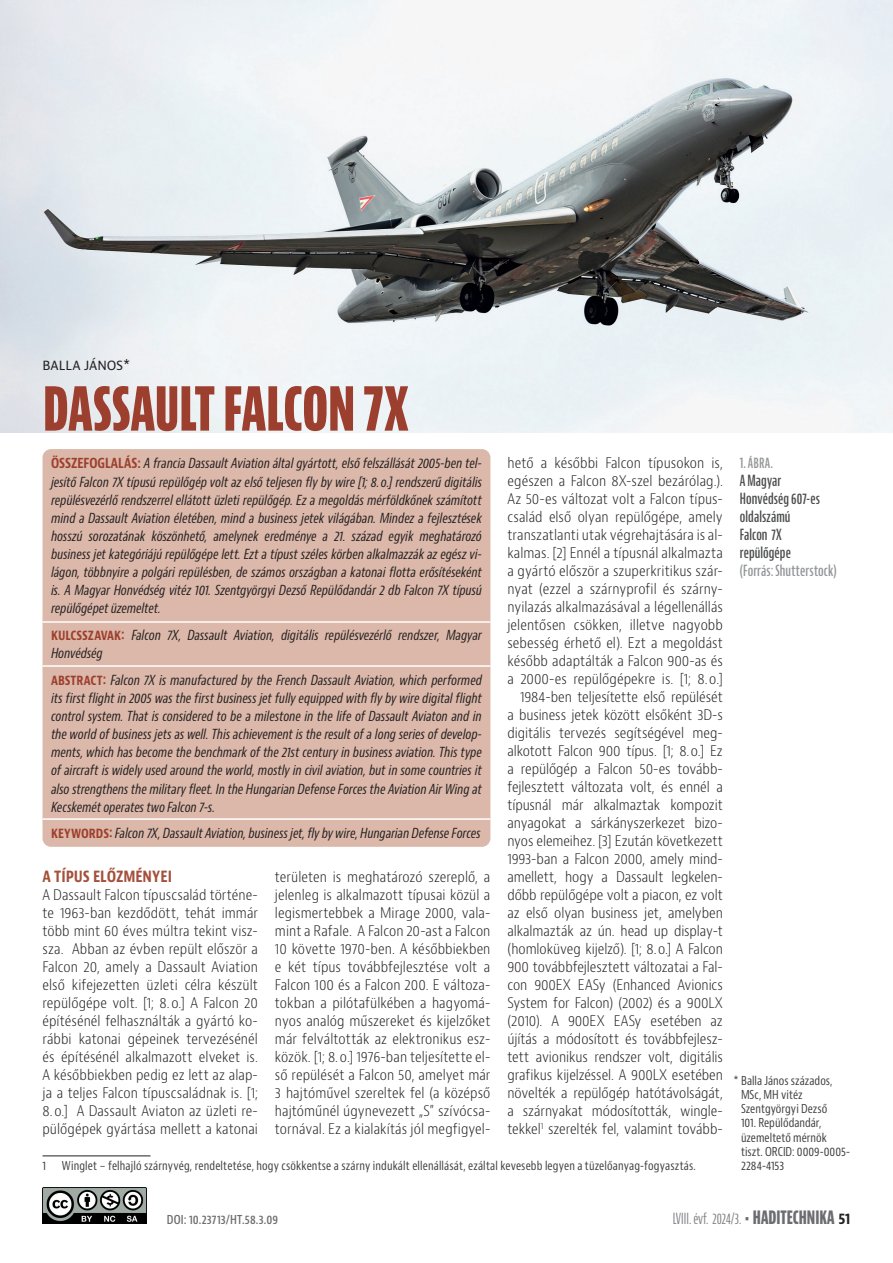
<style>
.page{position:relative;width:893px;height:1263px;background:#fff}
.page>*{position:absolute;margin:0;border:0;box-sizing:border-box;transform-origin:0 0}
.Cím{font:700 extra-condensed 64.5px "Bernino Sans";letter-spacing:-.015em;color:#9d3f2e;scale:.96 1}
.KÖZCÍM{font:700 condensed 16.5px "Bernino Sans";letter-spacing:-.005em;color:#a4503c;scale:.96 1}
.kepala_bal{font:600 extra-condensed 15px/18px "Bernino Sans";letter-spacing:.005em;color:#4b4c4d}
.t1{font:extra-condensed 15px "Bernino Sans";letter-spacing:-.005em;color:#808285}
.kenyer_tompa{font:300 condensed 14.25px/18px "Bernino Sans";letter-spacing:.005em;color:#231f20;text-align:justify;scale:.96 1}
.kenyér{font:300 condensed 14.25px/18px "Bernino Sans";letter-spacing:-.01em;color:#231f20;text-align:justify;scale:.96 1}
.kenyér-2{font:italic condensed 13.5px/18.1px "Bernino Sans";letter-spacing:-.01em;color:#231f20;text-align:justify;scale:.96 1}
.szerző{font:13.5px "Bernino Sans";color:#231f20;scale:.96 1}
.LÁBJEGYZET{font:condensed 12px/14.2px "Bernino Sans";letter-spacing:.01em;color:#3e3e3f;scale:.96 1}
.DOI{font:600 condensed 12px "Bernino Sans";letter-spacing:.015em;color:#6c6d70;scale:.96 1}
.s1{font-weight:700;font-style:normal;color:#9d3f2e}
.s2{color:#939598}
.s3{font-weight:700;font-size:18px;color:#6c6d70}
.s4{font-weight:700;font-stretch:condensed;color:#231f20}
</style>
<div class="page">
<img style="left:43px;top:1188px;width:103px;height:36px">
<hr style="left:43px;top:1155px;width:108px;height:1px;background:#231f20">
<img style="left:0;top:0;width:893px;height:433px">
<div style="left:43px;top:449px;width:447px;height:398px;background:#dbb8a9;border-radius:9px"></div>
<hr style="left:43px;top:665px;width:448px;height:2px;background:#fff">
<hr style="left:42px;top:818px;width:448px;height:2px;background:#fff">
<hr style="left:42px;top:621px;width:448px;height:2px;background:#fff">
<p class="szerző" style="left:43px;top:357px;width:93px">BALLA JÁNOS*</p>
<p class="Cím" style="left:43px;top:370px;width:383px">DASSAULT FALCON 7X</p>
<p class="kenyér-2" style="left:51px;top:455px;width:450px"><span class="s1">ÖSSZEFOGLALÁS:</span> A francia Dassault Aviation által gyártott, első felszállását 2005-ben tel&shy;jesítő Falcon 7X típusú repülőgép volt az első teljesen fly by wire [1; 8.o.] rendszerű digitális repülésvezérlő rendszerrel ellátott üzleti repülőgép. Ez a megoldás mérföldkőnek számított mind a Dassault Aviation életében, mind a business jetek világában. Mindez a fejlesztések hosszú sorozatának köszönhető, amelynek eredménye a 21. század egyik meghatározó business jet kategóriájú repülőgépe lett. Ezt a típust széles körben alkalmazzák az egész vi&shy;lágon, többnyire a polgári repülésben, de számos országban a katonai flotta erősítéseként is. A Magyar Honvédség vitéz 101. Szentgyörgyi Dezső Repülődandár 2 db Falcon 7X típusú repülőgépet üzemeltet.</p>
<p class="kenyér-2" style="left:51px;top:627px;width:450px"><span class="s1">KULCSSZAVAK:</span> Falcon 7X, Dassault Aviation, digitális repülésvezérlő rendszer, Magyar<br>Honvédség</p>
<p class="kenyér-2" style="left:51px;top:671px;width:450px"><span class="s1">ABSTRACT:</span> Falcon 7X is manufactured by the French Dassault Aviation, which performed its first flight in 2005 was the first business jet fully equipped with fly by wire digital flight control system. That is considered to be a milestone in the life of Dassault Aviaton and in the world of business jets as well. This achievement is the result of a long series of develop&shy;ments, which has become the benchmark of the 21st century in business aviation. This type of aircraft is widely used around the world, mostly in civil aviation, but in some countries it also strengthens the military fleet. In the Hungarian Defense Forces the Aviation Air Wing at Kecskemét operates two Falcon 7-s.</p>
<p class="kenyér-2" style="left:51px;top:825px;width:449px"><span class="s1">KEYWORDS:</span> Falcon 7X, Dassault Aviation, business jet, fly by wire, Hungarian Defense Forces</p>
<p class="kenyer_tompa" style="left:507px;top:454px;width:226px">hető a későbbi Falcon típusokon is, egészen a Falcon 8X-szel bezárólag.).<br>Az 50-es változat volt a Falcon típus&shy;család első olyan repülőgépe, amely transzatlanti utak végrehajtására is al&shy;kalmas. [2] Ennél a típusnál alkalmazta a gyártó először a szuperkritikus szár&shy;nyat (ezzel a szárnyprofil és szárny&shy;nyilazás alkalmazásával a légellenállás jelentősen csökken, illetve nagyobb sebesség érhető el). Ezt a megoldást később adaptálták a Falcon 900-as és a 2000-es repülőgépekre is. [1; 8.o.]</p>
<p class="kenyér" style="left:507px;top:688px;width:226px;text-indent:13px">1984-ben teljesítette első repülését a business jetek között elsőként 3D-s digitális tervezés segítségével meg&shy;alkotott Falcon 900 típus. [1; 8.o.] Ez a repülőgép a Falcon 50-es tovább&shy;fejlesztett változata volt, és ennél a típusnál már alkalmaztak kompozit anyagokat a sárkányszerkezet bizo&shy;nyos elemeihez. [3] Ezután következett 1993-ban a Falcon 2000, amely mind&shy;amellett, hogy a Dassault legkelen&shy;dőbb repülőgépe volt a piacon, ez volt az első olyan business jet, amelyben alkalmazták az ún. head up display-t (homloküveg kijelző). [1; 8.o.] A Falcon 900 továbbfejlesztett változatai a Fal&shy;con 900EX EASy (Enhanced Avionics System for Falcon) (2002) és a 900LX (2010). A 900EX EASy esetében az újítás a módosított és továbbfejlesz&shy;tett avionikus rendszer volt, digitális grafikus kijelzéssel. A 900LX esetében növelték a repülőgép hatótávolságát, a szárnyakat módosították, wingle&shy;tekkel<sup>1</sup> szerelték fel, valamint tovább-</p>
<p class="KÖZCÍM" style="left:43px;top:866px;width:136px">A TÍPUS ELŐZMÉNYEI</p>
<p class="kenyer_tompa" style="left:43px;top:886px;width:226px">A Dassault Falcon típuscsalád történe&shy;te 1963-ban kezdődött, tehát immár több mint 60 éves múltra tekint vis - sza. Abban az évben repült először a Falcon 20, amely a Dassault Aviation első kifejezetten üzleti célra készült repülőgépe volt. [1; 8.o.] A Falcon 20 építésénél felhasználták a gyártó ko&shy;rábbi katonai gépeinek tervezésénél és építésénél alkalmazott elveket is.<br>A későbbiekben pedig ez lett az alap&shy;ja a teljes Falcon típuscsaládnak is. [1; 8.o.] A Dassault Aviaton az üzleti re&shy;pülőgépek gyártása mellett a katonai</p>
<p class="LÁBJEGYZET" style="left:43px;top:1159px;width:5px">1</p>
<p class="LÁBJEGYZET" style="left:62px;top:1159px;width:662px">Winglet – felhajló szárnyvég, rendeltetése, hogy csökkentse a szárny indukált ellenállását, ezáltal kevesebb legyen a tüzelőanyag-fogyasztás.</p>
<p class="kenyer_tompa" style="left:275px;top:868px;width:226px">területen is meghatározó szereplő, a jelenleg is alkalmazott típusai közül a legismertebbek a Mirage 2000, vala&shy;mint a Rafale. A Falcon 20-ast a Falcon 10 követte 1970-ben. A későbbiekben e két típus továbbfejlesztése volt a Falcon 100 és a Falcon 200. E változa&shy;tokban a pilótafülkében a hagyomá&shy;nyos analóg műszereket és kijelzőket már felváltották az elektronikus esz&shy;közök. [1; 8.o.] 1976-ban teljesítette el&shy;ső repülését a Falcon 50, amelyet már 3 hajtóművel szereltek fel (a középső hajtóműnél úgynevezett „S” szívócsa&shy;tornával. Ez a kialakítás jól megfigyel-</p>
<p class="kepala_bal" style="left:740px;top:454px;width:98px"><span class="s2">1.ÁBRA.<br></span>A Magyar<br>Honvédség 607-es oldalszámú<br>Falcon 7X<br>repülőgépe<br><span class="s2">(Forrás: Shutterstock)</span></p>
<p class="LÁBJEGYZET" style="left:741px;top:1073px;width:115px;text-indent:-7px">* Balla János százados,<br>MSc, MH vitéz<br>Szentgyörgyi Dezső<br>101. Repülődandár, üzemeltető mérnök tiszt. ORCID: 0009-0005-<br>2284-4153</p>
<p class="DOI" style="left:167px;top:1212px;width:117px">DOI: 10.23713/HT.58.3.09</p>
<p class="t1" style="left:673px;top:1210px;width:179px">LVIII. évf. 2024/3. <span class="s3">• HADITECHNIKA</span> <span class="s4">51</span></p>
</div>
